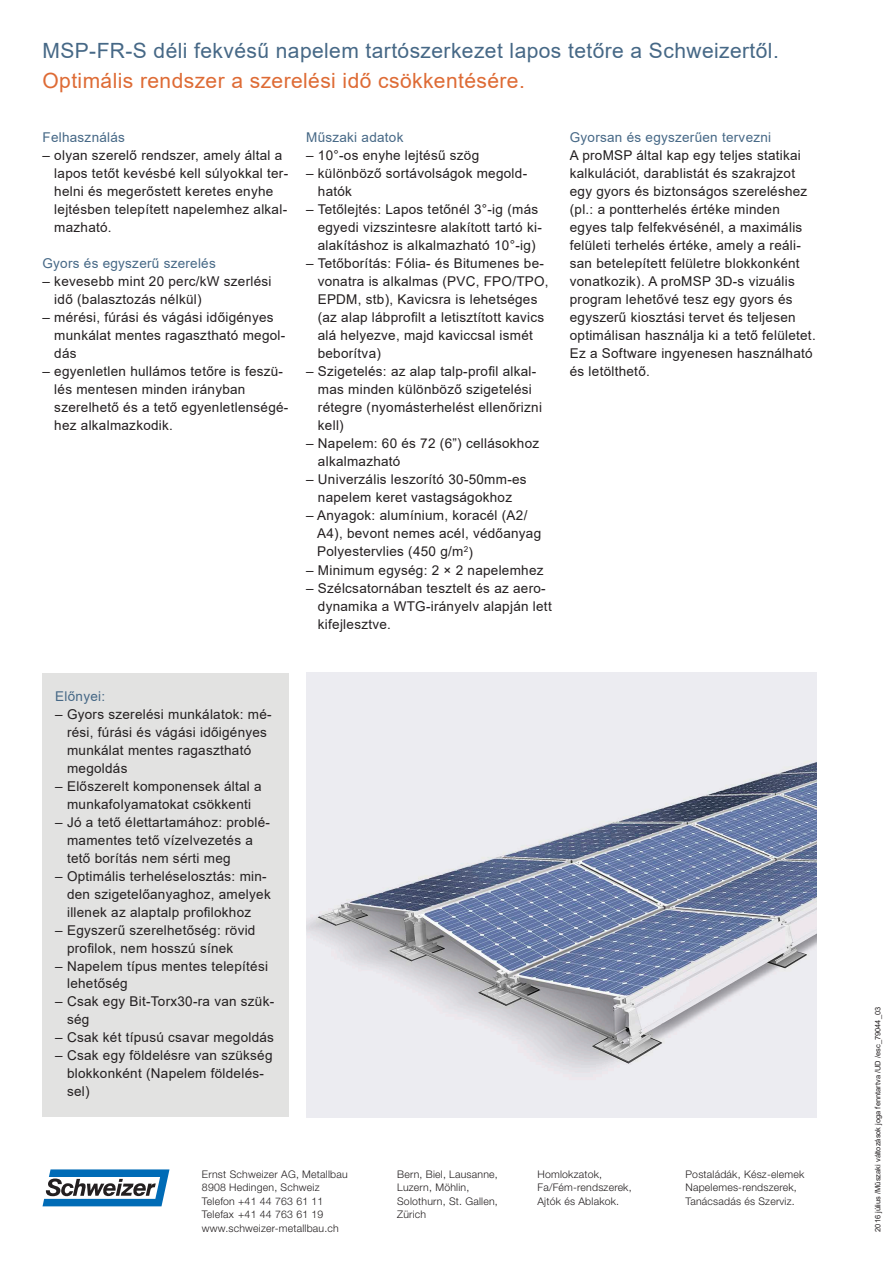
<style>
.page{position:relative;width:893px;height:1263px;background:#fff}
.page>*{position:absolute;margin:0;border:0;box-sizing:border-box;transform-origin:0 0}
.t1{font:21px "Arial";letter-spacing:.02em;color:#466886}
.t2{font:21px "Arial";letter-spacing:.02em;color:#de6b35}
.t3{font:13.5px/18px "Arial";letter-spacing:.02em;color:#231f20}
.t4{font:13.5px "Arial";letter-spacing:.02em;color:#466886}
.t5{font:300 10.5px/13.5px "Helvetica Neue LT";letter-spacing:.02em;color:#231f20}
.t6{font:7.5px "Arial";color:#231f20}
</style>
<div class="page">
<svg style="left:43px;top:1169px;width:126px;height:37px"></svg>
<div style="left:43px;top:673px;width:246px;height:444px;background:#e2e2e1"></div>
<img style="left:307px;top:673px;width:510px;height:444px">
<h1 class="t1" style="left:43px;top:36px;width:738px">MSP-FR-S déli fekvésű napelem tartószerkezet lapos tetőre a Schweizertől.</h1>
<h1 class="t2" style="left:43px;top:66px;width:484px">Optimális rendszer a szerelési idő csökkentésére.</h1>
<p class="t4" style="left:43px;top:128px;width:84px">Felhasználás</p>
<p class="t3" style="left:54px;top:147px;width:235px;text-indent:-12px">– olyan szerelő rendszer, amely által a lapos tetőt kevésbé kell súlyokkal ter&shy;helni és megerőstett keretes enyhe lejtésben telepített napelemhez alkal&shy;mazható.</p>
<p class="t4" style="left:43px;top:254px;width:175px">Gyors és egyszerű szerelés</p>
<p class="t3" style="left:54px;top:273px;width:219px;text-indent:-12px">– kevesebb mint 20 perc/kW szerlési idő (balasztozás nélkül)</p>
<p class="t3" style="left:54px;top:309px;width:232px;text-indent:-12px">– mérési, fúrási és vágási időigényes munkálat mentes ragasztható megol&shy;dás</p>
<p class="t3" style="left:54px;top:363px;width:236px;text-indent:-12px">– egyenletlen hullámos tetőre is feszü&shy;lés mentesen minden irányban szerelhető és a tető egyenletlenségé&shy;hez alkalmazkodik.</p>
<p class="t4" style="left:306px;top:128px;width:99px">Műszaki adatok</p>
<p class="t3" style="left:306px;top:147px;width:175px">– 10°-os enyhe lejtésű szög</p>
<p class="t3" style="left:318px;top:165px;width:211px;text-indent:-12px">– különböző sortávolságok megold&shy;hatók</p>
<p class="t3" style="left:318px;top:201px;width:226px;text-indent:-12px">– Tetőlejtés: Lapos tetőnél 3°-ig (más egyedi vizszintesre alakított tartó ki&shy;alakításhoz is alkalmazható 10°-ig)</p>
<p class="t3" style="left:318px;top:255px;width:232px;text-indent:-12px">– Tetőborítás: Fólia- és Bitumenes be&shy;vonatra is alkalmas (PVC, FPO/TPO, EPDM, stb), Kavicsra is lehetséges (az alap lábprofilt a letisztított kavics alá helyezve, majd kaviccsal ismét beborítva)</p>
<p class="t3" style="left:318px;top:363px;width:226px;text-indent:-12px">– Szigetelés: az alap talp-profil alkal&shy;mas minden különböző szigetelési rétegre (nyomásterhelést ellenőrizni kell)</p>
<p class="t3" style="left:318px;top:434px;width:223px;text-indent:-12px">– Napelem: 60 és 72 (6”) cellásokhoz alkalmazható</p>
<p class="t3" style="left:306px;top:470px;width:222px;text-align:center">– Univerzális leszorító 30-50mm-es napelem keret vastagságokhoz</p>
<p class="t3" style="left:317px;top:506px;width:226px;text-indent:-11px">– Anyagok: alumínium, koracél (A2/<br>A4), bevont nemes acél, védőanyag<br>Polyestervlies (450 g/m<sup>2</sup>)</p>
<p class="t3" style="left:306px;top:561px;width:239px">– Minimum egység: 2 × 2 napelemhez</p>
<p class="t3" style="left:318px;top:579px;width:235px;text-indent:-12px">– Szélcsatornában tesztelt és az aero&shy;dynamika a WTG-irányelv alapján lett kifejlesztve.</p>
<p class="t4" style="left:570px;top:128px;width:203px">Gyorsan és egyszerűen tervezni</p>
<p class="t3" style="left:570px;top:147px;width:247px">A proMSP által kap egy teljes statikai kalkulációt, darablistát és szakrajzot egy gyors és biztonságos szereléshez (pl.: a pontterhelés értéke minden egyes talp felfekvésénél, a maximális felületi terhelés értéke, amely a reáli&shy;san betelepített felületre blokkonként vonatkozik). A proMSP 3D-s vizuális program lehetővé tesz egy gyors és egyszerű kiosztási tervet és teljesen optimálisan használja ki a tető felületet.<br>Ez a Software ingyenesen használható és letölthető.</p>
<p class="t4" style="left:55px;top:686px;width:51px">Előnyei:</p>
<p class="t3" style="left:67px;top:705px;width:206px;text-indent:-12px">– Gyors szerelési munkálatok: mé&shy;rési, fúrási és vágási időigényes munkálat mentes ragasztható megoldás</p>
<p class="t3" style="left:55px;top:777px;width:208px;text-align:center">– Előszerelt komponensek által a munkafolyamatokat csökkenti</p>
<p class="t3" style="left:67px;top:813px;width:204px;text-indent:-12px">– Jó a tető élettartamához: problé&shy;mamentes tető vízelvezetés a tető borítás nem sérti meg</p>
<p class="t3" style="left:67px;top:867px;width:205px;text-indent:-12px">– Optimális terheléselosztás: min&shy;den szigetelőanyaghoz, amelyek illenek az alaptalp profilokhoz</p>
<p class="t3" style="left:67px;top:921px;width:190px;text-indent:-12px">– Egyszerű szerelhetőség: rövid profilok, nem hosszú sínek</p>
<p class="t3" style="left:67px;top:957px;width:202px;text-indent:-12px">– Napelem típus mentes telepítési lehetőség</p>
<p class="t3" style="left:67px;top:993px;width:209px;text-indent:-12px">– Csak egy Bit-Torx30-ra van szük&shy;ség</p>
<p class="t3" style="left:55px;top:1029px;width:220px">– Csak két típusú csavar megoldás</p>
<p class="t3" style="left:67px;top:1047px;width:207px;text-indent:-12px">– Csak egy földelésre van szükség blokkonként (Napelem földelés&shy;sel)</p>
<p class="t5" style="left:202px;top:1167px;width:147px">Ernst Schweizer AG, Metallbau<br>8908 Hedingen, Schweiz<br>Telefon +41 44 763 61 11<br>Telefax +41 44 763 61 19 www.schweizer-metallbau.ch</p>
<p class="t5" style="left:397px;top:1167px;width:102px">Bern, Biel, Lausanne,<br>Luzern, Möhlin,<br>Solothurn, St. Gallen,<br>Zürich</p>
<p class="t5" style="left:537px;top:1167px;width:96px">Homlokzatok,<br>Fa/Fém-rendszerek,<br>Ajtók és Ablakok.</p>
<p class="t5" style="left:685px;top:1167px;width:120px">Postaládák, Kész-elemek<br>Napelemes-rendszerek,<br>Tanácsadás és Szerviz.</p>
<p class="t6" style="left:873px;top:1232px;width:226px;rotate:-90deg">2016 július /Műszaki változások joga fenntartva /UD /esc_79044_03</p>
</div>
